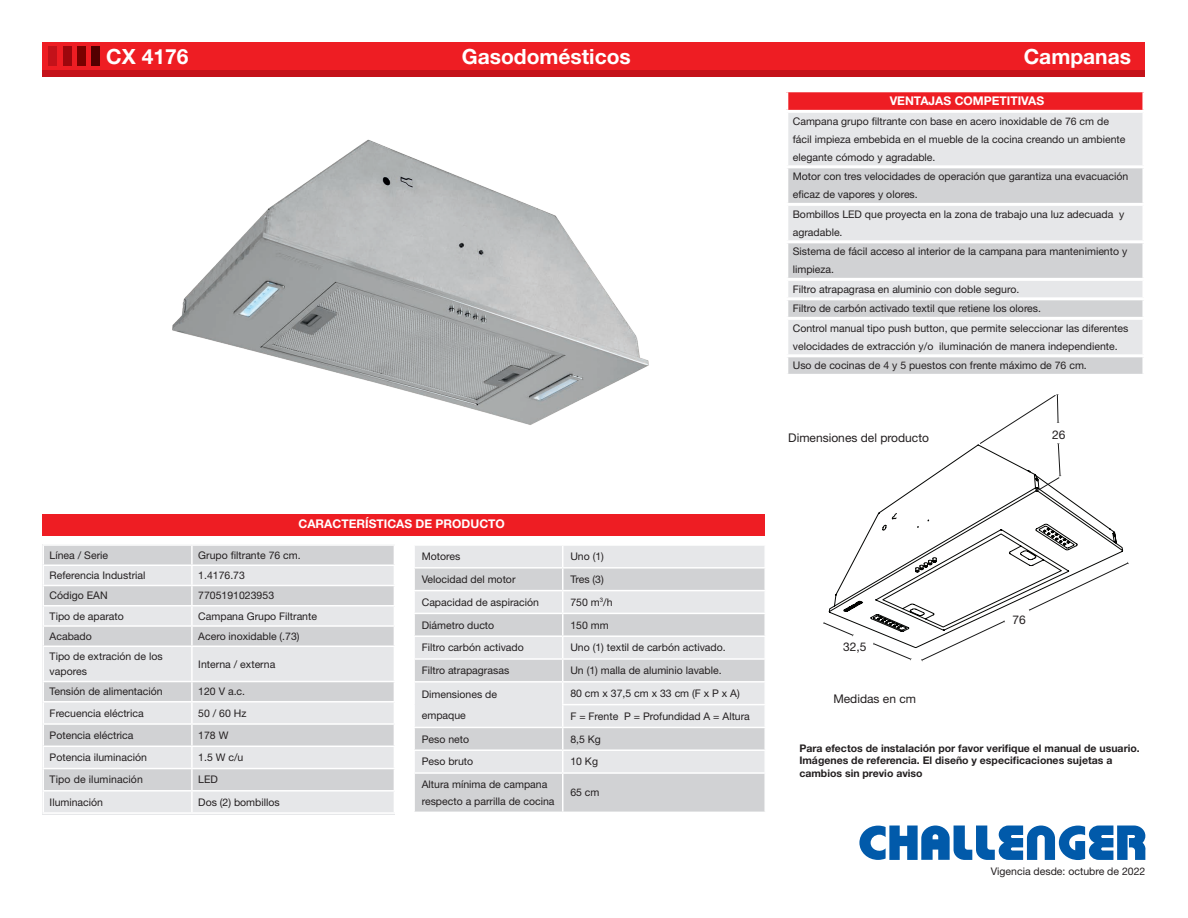
<style>
.page{position:relative;width:1188px;height:918px;background:#fff}
.page>*{position:absolute;margin:0;border:0;box-sizing:border-box;transform-origin:0 0}
.t1{font:700 21px "Helvetica Neue LT Std";color:#fff}
.t2{font:700 12px "Helvetica Neue LT Std";color:#fff}
.t3{font:12px "Helvetica Neue LT Std";color:#231f20}
.t4{font:10.5px/18px "Helvetica Neue LT Std";color:#231f20}
.t5{font:700 10.5px/12.6px "Helvetica Neue LT Std";color:#231f20}
</style>
<div class="page">
<div style="left:44px;top:546px;width:350px;height:19px;background:#d1d2d4"></div>
<svg style="left:44px;top:566px;width:350px;height:246px;background:#dddee0"></svg>
<hr style="left:43px;top:681px;width:149px;height:1px;background:#fff">
<hr style="left:192px;top:681px;width:203px;height:1px;background:#fff">
<hr style="left:43px;top:701px;width:149px;height:2px;background:#fff">
<hr style="left:192px;top:701px;width:203px;height:2px;background:#fff">
<hr style="left:191px;top:703px;width:2px;height:20px;background:#fff">
<svg style="left:191px;top:546px;width:2px;height:100px"></svg>
<hr style="left:191px;top:647px;width:2px;height:34px;background:#fff">
<svg style="left:191px;top:682px;width:2px;height:19px"></svg>
<hr style="left:43px;top:565px;width:149px;height:1px;background:#fff">
<hr style="left:192px;top:565px;width:203px;height:1px;background:#fff">
<hr style="left:43px;top:585px;width:149px;height:1px;background:#fff">
<hr style="left:192px;top:585px;width:203px;height:1px;background:#fff">
<hr style="left:43px;top:605px;width:149px;height:2px;background:#fff">
<hr style="left:192px;top:605px;width:203px;height:2px;background:#fff">
<hr style="left:43px;top:625px;width:149px;height:2px;background:#fff">
<hr style="left:192px;top:625px;width:203px;height:2px;background:#fff">
<hr style="left:43px;top:646px;width:149px;height:1px;background:#fff">
<hr style="left:192px;top:646px;width:203px;height:1px;background:#fff">
<hr style="left:43px;top:723px;width:149px;height:2px;background:#fff">
<hr style="left:192px;top:723px;width:203px;height:2px;background:#fff">
<hr style="left:191px;top:725px;width:2px;height:21px;background:#fff">
<hr style="left:191px;top:792px;width:2px;height:20px;background:#fff">
<hr style="left:43px;top:746px;width:149px;height:1px;background:#fff">
<hr style="left:192px;top:746px;width:203px;height:1px;background:#fff">
<hr style="left:191px;top:747px;width:2px;height:21px;background:#fff">
<hr style="left:43px;top:790px;width:149px;height:2px;background:#fff">
<hr style="left:192px;top:790px;width:203px;height:2px;background:#fff">
<hr style="left:43px;top:768px;width:149px;height:1px;background:#fff">
<hr style="left:192px;top:768px;width:203px;height:1px;background:#fff">
<hr style="left:191px;top:769px;width:2px;height:21px;background:#fff">
<div style="left:415px;top:546px;width:349px;height:21px;background:#e6e7e9"></div>
<svg style="left:415px;top:569px;width:349px;height:243px;background:#dbdcde"></svg>
<hr style="left:413px;top:613px;width:150px;height:1px;background:#fff">
<hr style="left:563px;top:613px;width:203px;height:1px;background:#fff">
<hr style="left:413px;top:635px;width:150px;height:2px;background:#fff">
<hr style="left:563px;top:635px;width:203px;height:2px;background:#fff">
<hr style="left:562px;top:774px;width:1px;height:38px;background:#fff">
<hr style="left:413px;top:772px;width:150px;height:2px;background:#fff">
<hr style="left:563px;top:772px;width:203px;height:2px;background:#fff">
<svg style="left:562px;top:546px;width:1px;height:226px"></svg>
<hr style="left:413px;top:567px;width:150px;height:2px;background:#fff">
<hr style="left:413px;top:590px;width:150px;height:1px;background:#fff">
<hr style="left:413px;top:658px;width:150px;height:2px;background:#fff">
<hr style="left:413px;top:681px;width:150px;height:2px;background:#fff">
<hr style="left:563px;top:590px;width:203px;height:1px;background:#fff">
<hr style="left:563px;top:658px;width:203px;height:2px;background:#fff">
<hr style="left:563px;top:681px;width:203px;height:2px;background:#fff">
<hr style="left:413px;top:727px;width:150px;height:1px;background:#fff">
<hr style="left:413px;top:749px;width:150px;height:2px;background:#fff">
<hr style="left:562px;top:704px;width:204px;height:1px;background:#fff">
<hr style="left:563px;top:727px;width:203px;height:1px;background:#fff">
<hr style="left:563px;top:749px;width:203px;height:2px;background:#fff">
<div style="left:43px;top:514px;width:722px;height:22px;background:#ee1d23"></div>
<div style="left:43px;top:43px;width:1102px;height:27px;background:#ee1d23"></div>
<div style="left:43px;top:70px;width:1102px;height:7px;background:#c4121a"></div>
<div style="left:787px;top:91px;width:357px;height:20px;background:#ee1d23"></div>
<div style="left:788px;top:113px;width:354px;height:52px;background:#e6e7e9"></div>
<svg style="left:788px;top:168px;width:354px;height:206px;background:#dadbdd"></svg>
<hr style="left:785px;top:89px;width:360px;height:3px;background:#fff">
<hr style="left:785px;top:92px;width:3px;height:18px;background:#fff">
<hr style="left:1142px;top:92px;width:3px;height:18px;background:#fff">
<hr style="left:785px;top:110px;width:360px;height:3px;background:#fff">
<hr style="left:785px;top:203px;width:360px;height:3px;background:#fff">
<hr style="left:785px;top:240px;width:360px;height:3px;background:#fff">
<hr style="left:785px;top:278px;width:360px;height:3px;background:#fff">
<hr style="left:785px;top:297px;width:360px;height:3px;background:#fff">
<hr style="left:785px;top:317px;width:360px;height:3px;background:#fff">
<hr style="left:785px;top:354px;width:360px;height:3px;background:#fff">
<svg style="left:859px;top:826px;width:286px;height:34px"></svg>
<div style="left:49px;top:46px;width:8px;height:20px;background:#c4121a"></div>
<div style="left:63px;top:46px;width:8px;height:20px;background:#9d070d"></div>
<div style="left:77px;top:46px;width:8px;height:20px;background:#790100"></div>
<div style="left:91px;top:46px;width:8px;height:20px;background:#520000"></div>
<img style="left:172px;top:139px;width:477px;height:286px">
<svg style="left:829px;top:529px;width:41px;height:108px"></svg>
<svg style="left:823px;top:622px;width:31px;height:14px"></svg>
<svg style="left:870px;top:394px;width:259px;height:267px"></svg>
<h1 class="t1" style="left:106px;top:43px;width:84px">CX 4176</h1>
<h1 class="t1" style="left:462px;top:43px;width:171px">Gasodomésticos</h1>
<h1 class="t1" style="left:1024px;top:43px;width:109px">Campanas</h1>
<p class="t2" style="left:890px;top:94px;width:156px">VENTAJAS COMPETITIVAS</p>
<p class="t4" style="left:793px;top:112px;width:334px">Campana grupo filtrante con base en acero inoxidable de 76 cm de fácil impieza embebida en el mueble de la cocina creando un ambiente elegante cómodo y agradable.</p>
<p class="t4" style="left:793px;top:167px;width:337px">Motor con tres velocidades de operación que garantiza una evacuación eficaz de vapores y olores.</p>
<p class="t4" style="left:793px;top:205px;width:333px">Bombillos LED que proyecta en la zona de trabajo una luz adecuada y agradable.</p>
<p class="t4" style="left:793px;top:242px;width:336px">Sistema de fácil acceso al interior de la campana para mantenimiento y limpieza.</p>
<p class="t4" style="left:793px;top:279px;width:337px;line-height:19.5px">Filtro atrapagrasa en aluminio con doble seguro.<br>Filtro de carbón activado textil que retiene los olores.<br>Control manual tipo push button, que permite seleccionar las diferentes</p>
<p class="t4" style="left:793px;top:336px;width:326px;line-height:19.5px">velocidades de extracción y/o iluminación de manera independiente.<br>Uso de cocinas de 4 y 5 puestos con frente máximo de 76 cm.</p>
<p class="t2" style="left:299px;top:517px;width:208px">CARACTERÍSTICAS DE PRODUCTO</p>
<p class="t4" style="left:50px;top:546px;width:60px">Línea / Serie</p>
<p class="t4" style="left:198px;top:546px;width:104px">Grupo filtrante 76 cm.</p>
<p class="t4" style="left:50px;top:566px;width:97px">Referencia Industrial</p>
<p class="t4" style="left:198px;top:566px;width:48px">1.4176.73</p>
<p class="t4" style="left:50px;top:587px;width:59px">Código EAN</p>
<p class="t4" style="left:198px;top:587px;width:77px">7705191023953</p>
<p class="t4" style="left:50px;top:607px;width:76px">Tipo de aparato</p>
<p class="t4" style="left:198px;top:607px;width:120px">Campana Grupo Filtrante</p>
<p class="t4" style="left:50px;top:627px;width:44px">Acabado</p>
<p class="t4" style="left:198px;top:627px;width:103px">Acero inoxidable (.73)</p>
<p class="t4" style="left:50px;top:649px;width:114px;line-height:15px">Tipo de extración de los vapores</p>
<p class="t4" style="left:198px;top:655px;width:79px">Interna / externa</p>
<p class="t4" style="left:50px;top:683px;width:115px">Tensión de alimentación</p>
<p class="t4" style="left:198px;top:683px;width:48px">120 V a.c.</p>
<p class="t4" style="left:50px;top:704px;width:96px">Frecuencia eléctrica</p>
<p class="t4" style="left:198px;top:704px;width:50px">50 / 60 Hz</p>
<p class="t4" style="left:50px;top:726px;width:85px">Potencia eléctrica</p>
<p class="t4" style="left:198px;top:726px;width:32px">178 W</p>
<p class="t4" style="left:50px;top:748px;width:99px">Potencia iluminación</p>
<p class="t4" style="left:198px;top:748px;width:47px">1.5 W c/u</p>
<p class="t4" style="left:50px;top:771px;width:95px">Tipo de iluminación</p>
<p class="t4" style="left:198px;top:771px;width:21px">LED</p>
<p class="t4" style="left:50px;top:793px;width:55px">Iluminación</p>
<p class="t4" style="left:198px;top:793px;width:83px">Dos (2) bombillos</p>
<p class="t4" style="left:422px;top:547px;width:40px">Motores</p>
<p class="t4" style="left:570px;top:547px;width:35px">Uno (1)</p>
<p class="t4" style="left:422px;top:570px;width:95px">Velocidad del motor</p>
<p class="t4" style="left:570px;top:570px;width:35px">Tres (3)</p>
<p class="t4" style="left:422px;top:593px;width:119px">Capacidad de aspiración</p>
<p class="t4" style="left:570px;top:593px;width:44px">750 m<sup>3</sup>/h</p>
<p class="t4" style="left:422px;top:616px;width:74px">Diámetro ducto</p>
<p class="t4" style="left:570px;top:616px;width:40px">150 mm</p>
<p class="t4" style="left:422px;top:638px;width:104px">Filtro carbón activado</p>
<p class="t4" style="left:570px;top:638px;width:157px">Uno (1) textil de carbón activado.</p>
<p class="t4" style="left:422px;top:661px;width:89px">Filtro atrapagrasas</p>
<p class="t4" style="left:570px;top:661px;width:153px">Un (1) malla de aluminio lavable.</p>
<p class="t4" style="left:422px;top:684px;width:77px;line-height:21px">Dimensiones de empaque</p>
<p class="t4" style="left:570px;top:682px;width:181px;line-height:22.8px">80 cm x 37,5 cm x 33 cm (F x P x A)<br>F = Frente P = Profundidad A = Altura</p>
<p class="t4" style="left:422px;top:730px;width:49px">Peso neto</p>
<p class="t4" style="left:570px;top:730px;width:32px">8,5 Kg</p>
<p class="t4" style="left:422px;top:753px;width:53px">Peso bruto</p>
<p class="t4" style="left:570px;top:753px;width:29px">10 Kg</p>
<p class="t4" style="left:422px;top:776px;width:134px;line-height:16.5px">Altura mínima de campana respecto a parrilla de cocina</p>
<p class="t4" style="left:570px;top:784px;width:31px">65 cm</p>
<p class="t3" style="left:788px;top:431px;width:142px">Dimensiones del producto</p>
<p class="t3" style="left:843px;top:639px;width:25px">32,5</p>
<p class="t3" style="left:833px;top:692px;width:84px">Medidas en cm</p>
<p class="t3" style="left:1052px;top:427px;width:15px">26</p>
<p class="t3" style="left:1012px;top:612px;width:15px">76</p>
<p class="t5" style="left:799px;top:741px;width:342px">Para efectos de instalación por favor verifique el manual de usuario.<br>Imágenes de referencia. El diseño y especificaciones sujetas a cambios sin previo aviso</p>
<p class="t4" style="left:991px;top:862px;width:156px">Vigencia desde: octubre de 2022</p>
</div>
